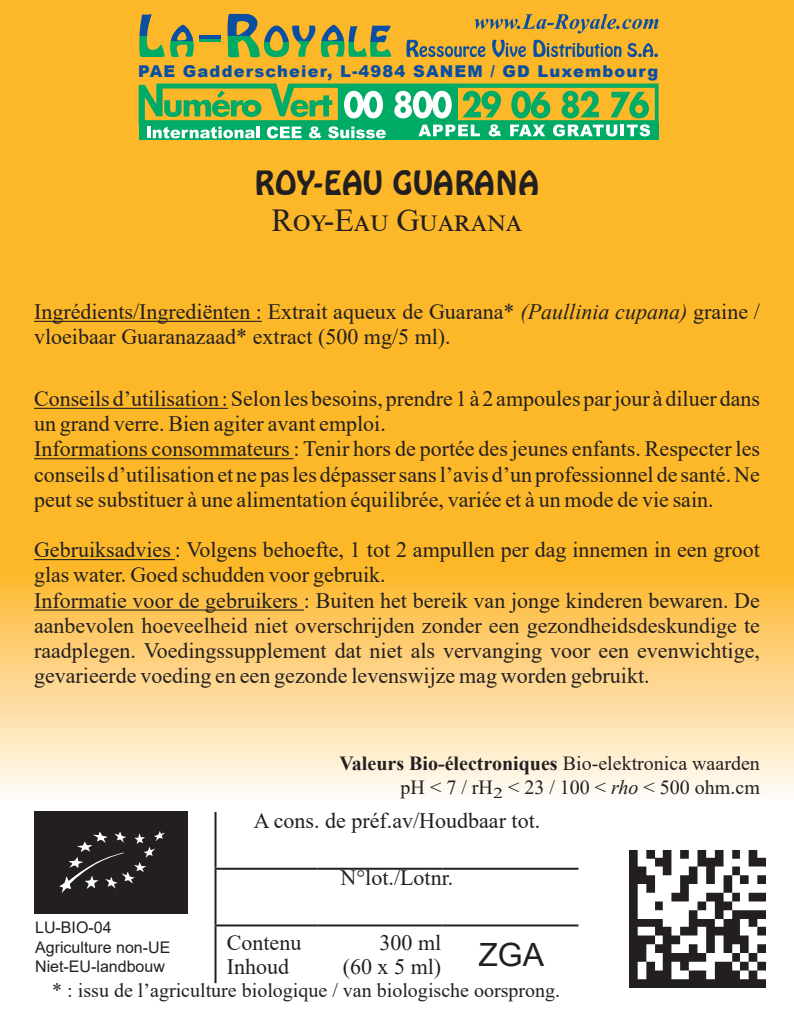
<style>
.page{position:relative;width:794px;height:1021px;background:#fff}
.page>*{position:absolute;margin:0;border:0;box-sizing:border-box;transform-origin:0 0}
.Nom_Produit{font:32px "Hobo BT";color:#231f20}
.Nom_Produit-2{font:32px "Times New Roman";letter-spacing:.075em;color:#231f20}
.t1{font:32px "Arial";color:#231f20}
.Ingédients{font:22px/25.2px "Times New Roman";color:#231f20}
.Nom_Produit-3{font:22px/25.2px "Times New Roman";color:#231f20}
.DLC{font:22px "Times New Roman";color:#231f20}
.Nom_Produit-4{font:20px "Times New Roman";color:#231f20}
.Nb_gélules{font:700 20px "Times New Roman";color:#231f20}
.Nb_gélules-2{font:20px "Times New Roman";color:#231f20}
.t2{font:900 16.4px "Arial";letter-spacing:.07em;color:#0a4fa2}
.t3{font:16px "Arial";color:#231f20}
.s1{font-style:italic}
.s2{font-weight:400}
</style>
<div class="page">
<div style="left:0;top:0;width:794px;height:1020px;background:#fcb828"></div>
<div style="left:0;top:731px;width:794px;height:289px;background:#fff"></div>
<div style="left:0;top:570px;width:794px;height:230px;background:linear-gradient(to bottom,#fdb62c,#fffbf8)"></div>
<svg style="left:406px;top:14px;width:252px;height:43px"></svg>
<svg style="left:139px;top:14px;width:55px;height:43px"></svg>
<svg style="left:227px;top:14px;width:88px;height:43px"></svg>
<svg style="left:321px;top:25px;width:70px;height:32px"></svg>
<svg style="left:199px;top:36px;width:21px;height:6px"></svg>
<svg style="left:139px;top:138px;width:519px;height:2px"></svg>
<svg style="left:139px;top:84px;width:519px;height:54px"></svg>
<img style="left:629px;top:850px;width:137px;height:137px">
<hr style="left:214px;top:812px;width:2px;height:55px;background:#231f20">
<hr style="left:214px;top:867px;width:103px;height:2px;background:#231f20">
<hr style="left:214px;top:869px;width:2px;height:55px;background:#231f20">
<hr style="left:317px;top:867px;width:125px;height:2px;background:#231f20">
<hr style="left:442px;top:867px;width:136px;height:2px;background:#231f20">
<hr style="left:214px;top:924px;width:103px;height:2px;background:#231f20">
<hr style="left:214px;top:926px;width:2px;height:57px;background:#231f20">
<hr style="left:317px;top:924px;width:125px;height:2px;background:#231f20">
<hr style="left:442px;top:924px;width:136px;height:2px;background:#231f20">
<hr style="left:34px;top:321px;width:228px;height:1px;background:#231f20">
<hr style="left:34px;top:407px;width:194px;height:2px;background:#231f20">
<hr style="left:34px;top:458px;width:260px;height:1px;background:#231f20">
<hr style="left:34px;top:559px;width:141px;height:1px;background:#231f20">
<hr style="left:34px;top:609px;width:270px;height:1px;background:#231f20">
<div style="left:34px;top:811px;width:153px;height:102px;background:#231f20"></div>
<svg style="left:59px;top:831px;width:106px;height:61px"></svg>
<p class="t2" style="left:138px;top:59px;width:521px">PAE Gadderscheier, L-4984 SANEM / GD Luxembourg</p>
<p class="Nom_Produit" style="left:254px;top:163px;width:286px">ROY-EAU GUARANA</p>
<p class="Nom_Produit-2" style="left:272px;top:198px;width:250px">Roy-Eau Guarana</p>
<p class="Nom_Produit-3" style="left:34px;top:298px;width:727px">Ingrédients/Ingrediënten : Extrait aqueux de Guarana* <span class="s1">(Paullinia cupana)</span> graine / vloeibaar Guaranazaad* extract (500 mg/5 ml).</p>
<p class="Ingédients" style="left:34px;top:385px;width:727px">Conseils d’utilisation : Selon les besoins, prendre 1 à 2 ampoules par jour à diluer dans un grand verre. Bien agiter avant emploi.</p>
<p class="Ingédients" style="left:34px;top:435px;width:727px;text-align:justify">Informations consommateurs : Tenir hors de portée des jeunes enfants. Respecter les conseils d’utilisation et ne pas les dépasser sans l’avis d’un professionnel de santé. Ne peut se substituer à une alimentation équilibrée, variée et à un mode de vie sain.</p>
<p class="Ingédients" style="left:34px;top:536px;width:727px">Gebruiksadvies : Volgens behoefte, 1 tot 2 ampullen per dag innemen in een groot glas water. Goed schudden voor gebruik.</p>
<p class="Ingédients" style="left:34px;top:587px;width:727px;text-align:justify">Informatie voor de gebruikers : Buiten het bereik van jonge kinderen bewaren. De aanbevolen hoeveelheid niet overschrijden zonder een gezondheidsdeskundige te raadplegen. Voedingssupplement dat niet als vervanging voor een evenwichtige, gevarieerde voeding en een gezonde levenswijze mag worden gebruikt.</p>
<p class="Nb_gélules" style="left:339px;top:749px;width:422px">Valeurs Bio-électroniques <span class="s2">Bio-elektronica waarden</span></p>
<p class="Nb_gélules-2" style="left:400px;top:773px;width:361px">pH &lt; 7 / rH<sub>2</sub> &lt; 23 / 100 &lt; <span class="s1">rho</span> &lt; 500 ohm.cm</p>
<p class="t3" style="left:35px;top:916px;width:78px">LU-BIO-04</p>
<p class="t3" style="left:35px;top:935px;width:137px">Agriculture non-UE</p>
<p class="t3" style="left:35px;top:955px;width:131px">Niet-EU-landbouw</p>
<p class="DLC" style="left:254px;top:805px;width:288px">A cons. de préf.av/Houdbaar tot.</p>
<p class="DLC" style="left:341px;top:862px;width:114px">N°lot./Lotnr.</p>
<p class="Ingédients" style="left:227px;top:929px;width:76px;line-height:24px">Contenu<br>Inhoud</p>
<p class="Ingédients" style="left:343px;top:929px;width:100px;line-height:24px;text-align:right">300 ml<br>(60 x 5 ml)</p>
<p class="t1" style="left:478px;top:932px;width:67px">ZGA</p>
<p class="Nom_Produit-4" style="left:52px;top:976px;width:509px">* : issu de l’agriculture biologique / van biologische oorsprong.</p>
</div>
